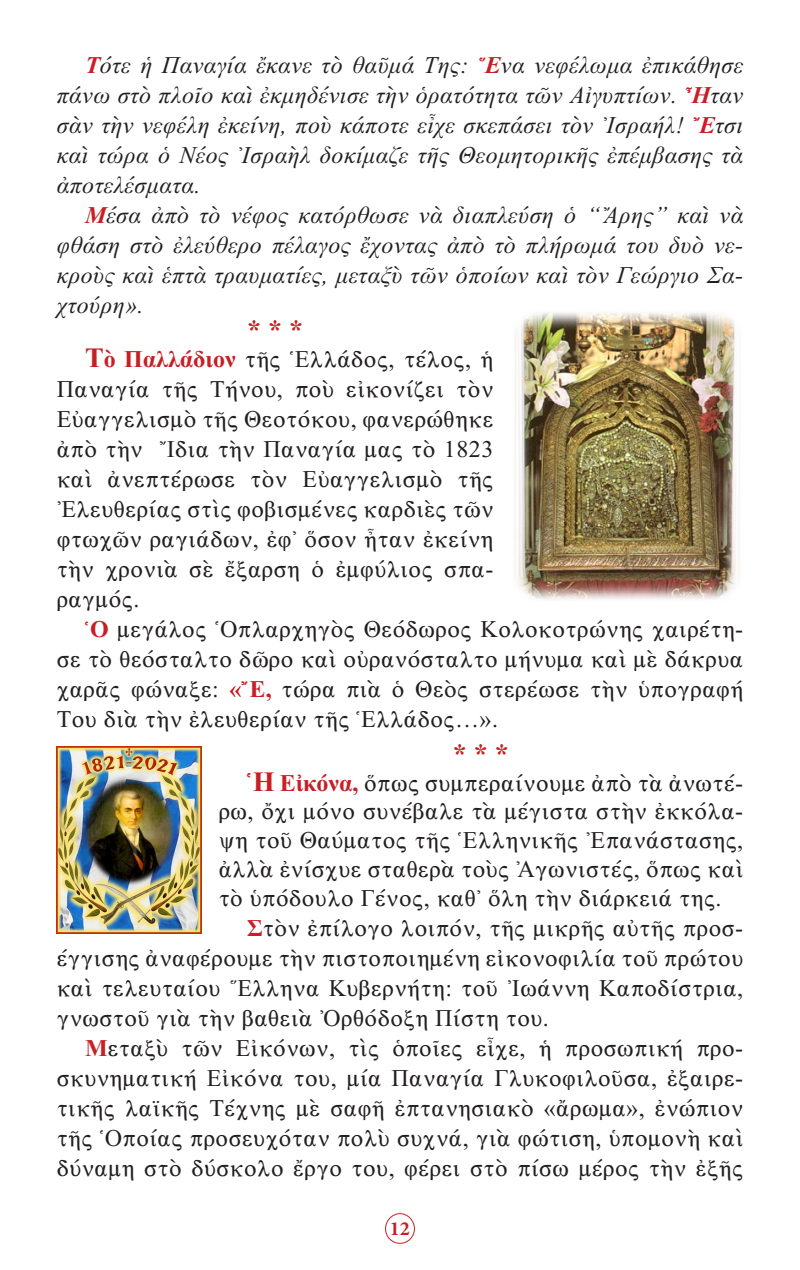
<style>
.page{position:relative;width:800px;height:1270px;background:#fff}
.page>*{position:absolute;margin:0;border:0;box-sizing:border-box;transform-origin:0 0}
.Asteriskoi{font:28px "CTOS New Times Bold Test 1";color:#c62026}
.t1{font:24px/30px "CTOS New Times Roman Test 1";letter-spacing:.02em;color:#231f20;text-align:justify}
.t2{font:24px/30px "CTOS New Times Italic Test 1";letter-spacing:.02em;color:#231f20;text-align:justify}
.t3{font:700 20px "Minion Pro";color:#c62026}
.s1{font-family:"CTOS New Times Bold Italic Test 1";color:#c62026}
.s2{font-family:"CTOS New Times Bold Test 1";font-size:28px;color:#c62026}
.s3{font-family:"CTOS New Times Bold Test 1";color:#c62026}
</style>
<div class="page">
<div style="left:385px;top:1213px;width:30px;height:31px;border:1px solid #c62026;border-radius:50%"></div>
<img style="left:515px;top:312px;width:224px;height:288px">
<img style="left:57px;top:747px;width:145px;height:186px">
<p class="t2" style="left:57px;top:51px;width:688px;text-indent:28px"><span class="s1">Τ</span>ότε ἡ Παναγία ἔκανε τὸ θαῦμά Της: <span class="s1">Ἕ</span>να νεφέλωμα ἐπικάθησε πάνω στὸ πλοῖο καὶ ἐκμηδένισε τὴν ὁρατότητα τῶν Αἰγυπτίων. <span class="s1">Ἦ</span>ταν σὰν τὴν νεφέλη ἐκείνη, ποὺ κάποτε εἶχε σκεπάσει τὸν Ἰσραήλ! <span class="s1">Ἔ</span>τσι καὶ τώρα ὁ Νέος Ἰσραὴλ δοκίμαζε τῆς Θεομητορικῆς ἐπέμβασης τὰ ἀποτελέσματα.</p>
<p class="t2" style="left:57px;top:201px;width:688px;text-indent:28px"><span class="s1">Μ</span>έσα ἀπὸ τὸ νέφος κατόρθωσε νὰ διαπλεύση ὁ “Ἄρης” καὶ νὰ φθάση στὸ ἐλεύθερο πέλαγος ἔχοντας ἀπὸ τὸ πλήρωμά του δυὸ νε&shy;κροὺς καὶ ἑπτὰ τραυματίες, μεταξὺ τῶν ὁποίων καὶ τὸν Γεώργιο Σα&shy;χτούρη».</p>
<p class="Asteriskoi" style="left:247px;top:314px;width:57px">* * *</p>
<p class="t1" style="left:57px;top:344px;width:438px;text-indent:28px"><span class="s2">Τ</span><span class="s3">ὸ Παλλάδιον</span> τῆς Ἑλλάδος, τέλος, ἡ Παναγία τῆς Τήνου, ποὺ εἰκονίζει τὸν Εὐαγγελισμὸ τῆς Θεοτόκου, φανερώθηκε ἀπὸ τὴν Ἴδια τὴν Παναγία μας τὸ 1823</p>
<p class="t1" style="left:57px;top:464px;width:438px">καὶ ἀνεπτέρωσε τὸν Εὐαγγελισμὸ τῆς Ἐλευθερίας στὶς φοβισμένες καρδιὲς τῶν φτωχῶν ραγιάδων, ἐφ᾿ ὅσον ἦταν ἐκείνη τὴν χρονιὰ σὲ ἔξαρση ὁ ἐμφύλιος σπα&shy;ραγμός.</p>
<p class="t1" style="left:57px;top:614px;width:688px;text-indent:28px"><span class="s3">Ὁ</span> μεγάλος Ὁπλαρχηγὸς Θεόδωρος Κολοκοτρώνης χαιρέτη&shy;σε τὸ θεόσταλτο δῶρο καὶ οὐρανόσταλτο μήνυμα καὶ μὲ δάκρυα χαρᾶς φώναξε: <span class="s3">«Ἔ,</span> τώρα πιὰ ὁ Θεὸς στερέωσε τὴν ὑπογραφή Του διὰ τὴν ἐλευθερίαν τῆς Ἑλλάδος…».</p>
<p class="Asteriskoi" style="left:453px;top:738px;width:57px">* * *</p>
<p class="t1" style="left:219px;top:768px;width:526px;line-height:28.8px;text-indent:28px"><span class="s2">Ἡ</span> <span class="s3">Εἰκόνα,</span> ὅπως συμπεραίνουμε ἀπὸ τὰ ἀνωτέ&shy;ρω, ὄχι μόνο συνέβαλε τὰ μέγιστα στὴν ἐκκόλα&shy;ψη τοῦ Θαύματος τῆς Ἑλληνικῆς Ἐπανάστασης, ἀλλὰ ἐνίσχυε σταθερὰ τοὺς Ἀγωνιστές, ὅπως καὶ τὸ ὑπόδουλο Γένος, καθ᾿ ὅλη τὴν διάρκειά της.</p>
<p class="t1" style="left:57px;top:913px;width:688px;text-indent:190px"><span class="s3">Σ</span>τὸν ἐπίλογο λοιπόν, τῆς μικρῆς αὐτῆς προσ&shy;έγγισης ἀναφέρουμε τὴν πιστοποιημένη εἰκονοφιλία τοῦ πρώτου καὶ τελευταίου Ἕλληνα Κυβερνήτη: τοῦ Ἰωάννη Καποδίστρια, γνωστοῦ γιὰ τὴν βαθειὰ Ὀρθόδοξη Πίστη του.</p>
<p class="t1" style="left:57px;top:1033px;width:688px;text-indent:28px"><span class="s3">Μ</span>εταξὺ τῶν Εἰκόνων, τὶς ὁποῖες εἶχε, ἡ προσωπική προ&shy;σκυνηματική Εἰκόνα του, μία Παναγία Γλυκοφιλοῦσα, ἐξαιρε&shy;τικῆς λαϊκῆς Τέχνης μὲ σαφῆ ἐπτανησιακὸ «ἄρωμα», ἐνώπιον τῆς Ὁποίας προσευχόταν πολὺ συχνά, γιὰ φώτιση, ὑπομονὴ καὶ δύναμη στὸ δύσκολο ἔργο του, φέρει στὸ πίσω μέρος τὴν ἐξῆς</p>
<p class="t3" style="left:390px;top:1215px;width:21px">12</p>
</div>
